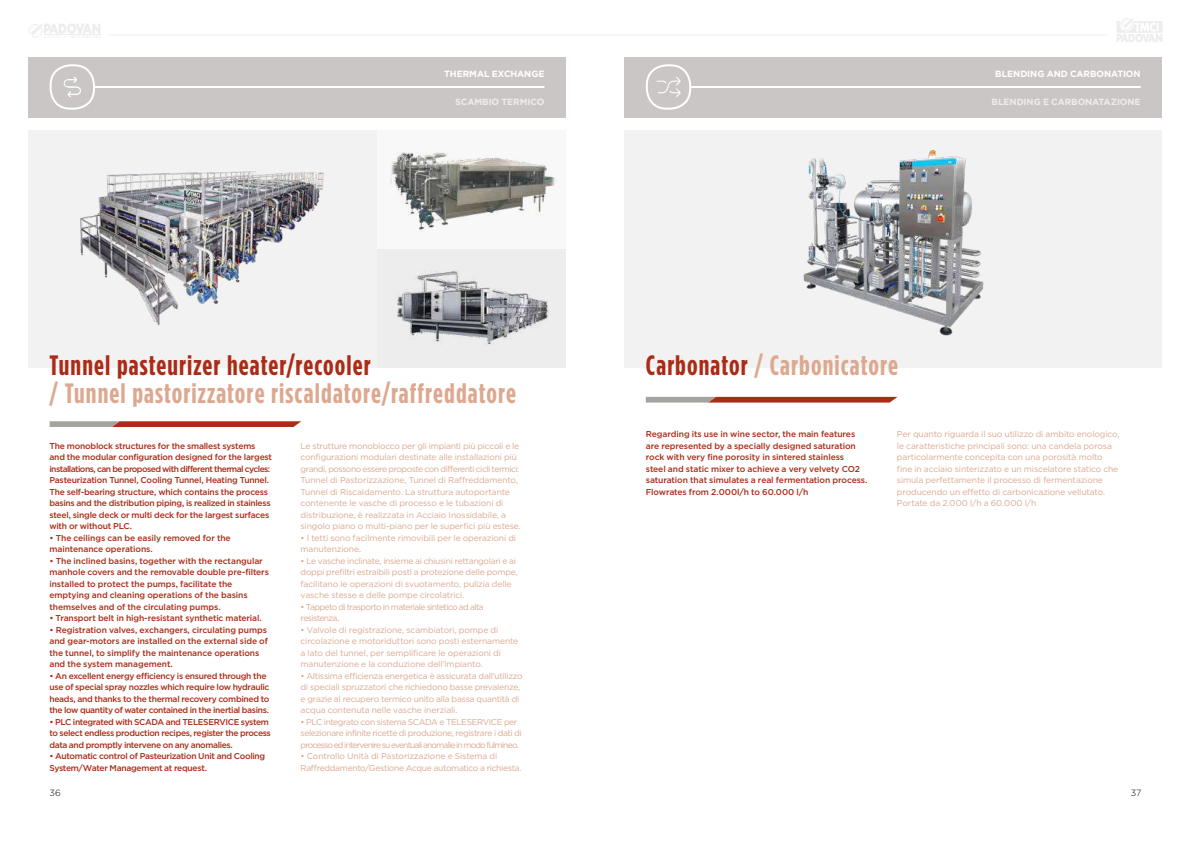
<style>
.page{position:relative;width:1191px;height:842px;background:#fff}
.page>*{position:absolute;margin:0;border:0;box-sizing:border-box;transform-origin:0 0}
.t1{font:700 condensed 28px "Gotham HTF";letter-spacing:.04em;color:#dca890}
.t2{font:700 condensed 28px "Gotham HTF";letter-spacing:.04em;color:#ab2b17}
.t3{font:700 9px "Gotham HTF";letter-spacing:-.01em;color:#fff}
.t4{font:700 9px "Gotham HTF";letter-spacing:-.01em;color:#ededed}
.t5{font:300 9px "Gotham HTF";color:#000}
.t6{font:8.5px/11.5px "Gotham HTF";letter-spacing:-.02em;color:#dca890}
.t7{font:500 8.5px/11.5px "Gotham HTF";letter-spacing:-.025em;color:#ab2b17}
.t8{font:8.5px/11.5px "Gotham HTF";letter-spacing:-.06em;color:#dca890}
.t9{font:500 8.5px/11.5px "Gotham HTF";letter-spacing:-.045em;color:#ab2b17}
.t10{font:8.5px/11.5px "Gotham HTF";letter-spacing:-.07em;color:#dca890}
.s1{font-weight:500}
.s2{color:#ab2b17}
</style>
<div class="page">
<div style="left:624px;top:57px;width:537px;height:60px;background:#cac6c5"></div>
<hr style="left:691px;top:86px;width:449px;height:2px;background:#fff">
<div style="left:646px;top:64px;width:45px;height:46px;border:2px solid #fff;border-radius:20px"></div>
<div style="left:624px;top:130px;width:537px;height:238px;background:#f2f2f2"></div>
<svg style="left:646px;top:397px;width:251px;height:6px;background:#b05a4c"></svg>
<img style="left:803px;top:150px;width:181px;height:186px">
<svg style="left:656px;top:77px;width:25px;height:20px"></svg>
<div style="left:28px;top:57px;width:538px;height:60px;background:#cac6c5"></div>
<hr style="left:95px;top:86px;width:449px;height:2px;background:#fff">
<div style="left:50px;top:64px;width:45px;height:46px;border:2px solid #fff;border-radius:20px"></div>
<svg style="left:64px;top:77px;width:17px;height:20px"></svg>
<div style="left:28px;top:130px;width:538px;height:238px;background:#f2f2f2"></div>
<div style="left:377px;top:131px;width:189px;height:118px;background:#f8f8f8"></div>
<div style="left:377px;top:249px;width:189px;height:119px;background:#ededed"></div>
<img style="left:80px;top:171px;width:244px;height:155px">
<img style="left:396px;top:271px;width:152px;height:73px">
<svg style="left:28px;top:24px;width:72px;height:14px"></svg>
<hr style="left:44px;top:35px;width:56px;height:1px;background:#ededed">
<hr style="left:108px;top:34px;width:487px;height:1px;background:#ededed">
<svg style="left:1117px;top:18px;width:45px;height:24px"></svg>
<hr style="left:595px;top:34px;width:512px;height:1px;background:#ededed">
<img style="left:391px;top:152px;width:164px;height:78px">
<svg style="left:50px;top:421px;width:251px;height:6px;background:#af5748"></svg>
<p class="t3" style="left:444px;top:68px;width:102px">THERMAL EXCHANGE</p>
<p class="t4" style="left:455px;top:96px;width:91px">SCAMBIO TERMICO</p>
<h1 class="t2" style="left:50px;top:354px;width:323px">Tunnel pasteurizer heater/recooler</h1>
<h1 class="t1" style="left:50px;top:382px;width:468px">/ Tunnel pastorizzatore riscaldatore/raffreddatore</h1>
<p class="t7" style="left:49px;top:440px;width:224px">The monoblock structures for the smallest systems and the modular configuration designed for the largest installations, can be proposed with different thermal cycles:<br>Pasteurization Tunnel, Cooling Tunnel, Heating Tunnel.<br>The self-bearing structure, which contains the process basins and the distribution piping, is realized in stainless steel, single deck or multi deck for the largest surfaces with or without PLC.</p>
<p class="t7" style="left:49px;top:532px;width:183px">• The ceilings can be easily removed for the maintenance operations.</p>
<p class="t7" style="left:49px;top:555px;width:221px">• The inclined basins, together with the rectangular manhole covers and the removable double pre-filters installed to protect the pumps, facilitate the emptying and cleaning operations of the basins themselves and of the circulating pumps.</p>
<p class="t7" style="left:49px;top:613px;width:214px">• Transport belt in high-resistant synthetic material.</p>
<p class="t7" style="left:49px;top:624px;width:220px">• Registration valves, exchangers, circulating pumps and gear-motors are installed on the external side of the tunnel, to simplify the maintenance operations and the system management.</p>
<p class="t7" style="left:49px;top:670px;width:221px">• An excellent energy efficiency is ensured through the use of special spray nozzles which require low hydraulic heads, and thanks to the thermal recovery combined to the low quantity of water contained in the inertial basins.</p>
<p class="t9" style="left:49px;top:716px;width:223px">• PLC integrated with SCADA and TELESERVICE system to select endless production recipes, register the process data and promptly intervene on any anomalies.</p>
<p class="t7" style="left:49px;top:751px;width:217px">• Automatic control of Pasteurization Unit and Cooling<br>System/Water Management at request.</p>
<p class="t6" style="left:300px;top:440px;width:222px">Le strutture monoblocco per gli impianti più piccoli e le configurazioni modulari destinate alle installazioni più grandi, possono essere proposte con differenti cicli termici:<br>Tunnel di Pastorizzazione, Tunnel di Raffreddamento, Tunnel di Riscaldamento. La struttura autoportante contenente le vasche di processo e le tubazioni di distribuzione, è realizzata in Acciaio Inossidabile, a singolo piano o multi-piano per le superfici più estese.</p>
<p class="t6" style="left:300px;top:532px;width:217px">• I tetti sono facilmente rimovibili per le operazioni di manutenzione.</p>
<p class="t6" style="left:300px;top:555px;width:219px">• Le vasche inclinate, insieme ai chiusini rettangolari e ai doppi prefiltri estraibili posti a protezione delle pompe, facilitano le operazioni di svuotamento, pulizia delle vasche stesse e delle pompe circolatrici.</p>
<p class="t10" style="left:300px;top:601px;width:185px">• Tappeto di trasporto in materiale sintetico ad alta resistenza<span class="s1">.</span></p>
<p class="t6" style="left:300px;top:624px;width:219px">• Valvole di registrazione, scambiatori, pompe di circolazione e motoriduttori sono posti esternamente a lato del tunnel, per semplificare le operazioni di manutenzione e la conduzione dell’impianto.</p>
<p class="t6" style="left:300px;top:670px;width:224px">• Altissima efficienza energetica è assicurata dall’utilizzo di speciali spruzzatori che richiedono basse prevalenze, e grazie al recupero termico unito alla bassa quantità di acqua contenuta nelle vasche inerziali.</p>
<p class="t8" style="left:300px;top:716px;width:223px">• PLC integrato con sistema SCADA e TELESERVICE per selezionare infinite ricette di produzione, registrare i dati di processo ed intervenire su eventuali anomalie in modo fulmineo.</p>
<p class="t6" style="left:300px;top:750px;width:223px">• Controllo Unità di Pastorizzazione e Sistema di<br>Raffreddamento/Gestione Acque automatico a richiesta.</p>
<p class="t3" style="left:995px;top:68px;width:147px">BLENDING AND CARBONATION</p>
<p class="t4" style="left:991px;top:96px;width:150px">BLENDING E CARBONATAZIONE</p>
<h1 class="t1" style="left:646px;top:354px;width:253px"><span class="s2">Carbonator</span> / Carbonicatore</h1>
<p class="t7" style="left:646px;top:429px;width:223px">Regarding its use in wine sector, the main features are represented by a specially designed saturation rock with very fine porosity in sintered stainless<br>steel and static mixer to achieve a very velvety CO2 saturation that simulates a real fermentation process.<br>Flowrates from 2.000l/h to 60.000 l/h</p>
<p class="t6" style="left:897px;top:428px;width:224px">Per quanto riguarda il suo utilizzo di ambito enologico, le caratteristiche principali sono: una candela porosa particolarmente concepita con una porosità molto fine in acciaio sinterizzato e un miscelatore statico che simula perfettamente il processo di fermentazione producendo un effetto di carbonicazione vellutato.<br>Portate da 2.000 l/h a 60.000 l/h</p>
<p class="t5" style="left:50px;top:789px;width:13px">36</p>
<p class="t5" style="left:1130px;top:789px;width:12px">37</p>
</div>
